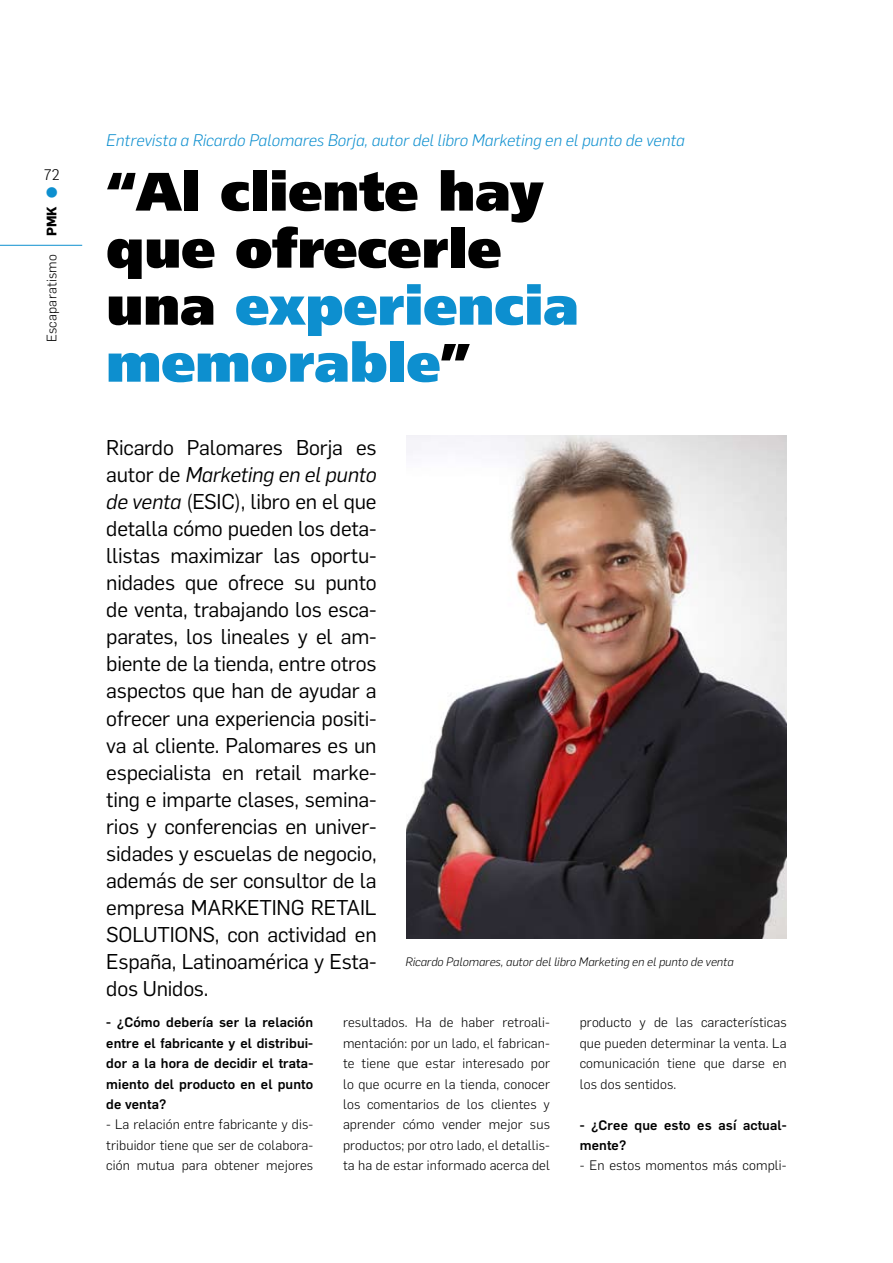
<style>
.page{position:relative;width:893px;height:1263px;background:#fff}
.page>*{position:absolute;margin:0;border:0;box-sizing:border-box;transform-origin:0 0}
.t1{font:900 54px/57px "Frutiger 95";color:#000}
.t2{font:21px/27px "Flama";letter-spacing:-.01em;color:#000;text-align:justify}
.t3{font:italic 300 16.5px "Flama";color:#0d8fcf}
.t4{font:300 15px "Flama";color:#000}
.t5{font:300 13.5px/20.4px "Flama";letter-spacing:.01em;color:#000;text-align:justify}
.t6{font:500 13.5px/20.4px "Flama";letter-spacing:.01em;color:#000;text-align:justify}
.t7{font:700 13.5px "Flama";color:#000}
.t8{font:italic 300 12px "Flama";color:#000}
.s1{color:#0d8fcf}
.s2{font-style:italic}
</style>
<div class="page">
<hr style="left:0;top:245px;width:82px;height:1px;background:#0d8fcf">
<img style="left:406px;top:435px;width:381px;height:503px">
<p class="t3" style="left:106px;top:129px;width:580px">Entrevista a Ricardo Palomares Borja, autor del libro Marketing en el punto de venta</p>
<p class="t4" style="left:44px;top:165px;width:17px">72</p>
<p class="t7" style="left:42px;top:236px;width:31px;rotate:-90deg">PMK</p>
<p class="t5" style="left:41px;top:342px;width:90px;rotate:-90deg">Escaparatismo</p>
<p class="t1" style="left:106px;top:163px;width:474px;text-indent:-61px"><sup>●</sup> “Al cliente hay que ofrecerle una <span class="s1">experiencia memorable</span>”</p>
<p class="t2" style="left:106px;top:433px;width:272px">Ricardo Palomares Borja es autor de <span class="s2">Marketing en el punto de venta</span> (ESIC), libro en el que detalla cómo pueden los deta&shy;llistas maximizar las oportu&shy;nidades que ofrece su punto de venta, trabajando los esca&shy;parates, los lineales y el am&shy;biente de la tienda, entre otros aspectos que han de ayudar a ofrecer una experiencia positi&shy;va al cliente. Palomares es un especialista en retail marke&shy;ting e imparte clases, semina&shy;rios y conferencias en univer&shy;sidades y escuelas de negocio, además de ser consultor de la empresa MARKETING RETAIL SOLUTIONS, con actividad en España, Latinoamérica y Esta&shy;dos Unidos.</p>
<p class="t8" style="left:405px;top:954px;width:330px">Ricardo Palomares, autor del libro Marketing en el punto de venta</p>
<p class="t6" style="left:106px;top:1011px;width:208px">- ¿Cómo debería ser la relación entre el fabricante y el distribui&shy;dor a la hora de decidir el trata&shy;miento del producto en el punto de venta?</p>
<p class="t5" style="left:106px;top:1114px;width:208px">- La relación entre fabricante y dis&shy;tribuidor tiene que ser de colabora&shy;ción mutua para obtener mejores</p>
<p class="t5" style="left:343px;top:1012px;width:208px">resultados. Ha de haber retroali&shy;mentación: por un lado, el fabrican&shy;te tiene que estar interesado por lo que ocurre en la tienda, conocer los comentarios de los clientes y aprender cómo vender mejor sus productos; por otro lado, el detallis&shy;ta ha de estar informado acerca del</p>
<p class="t5" style="left:580px;top:1012px;width:208px">producto y de las características que pueden determinar la venta. La comunicación tiene que darse en los dos sentidos.</p>
<p class="t6" style="left:580px;top:1113px;width:208px">- ¿Cree que esto es así actual&shy;mente?</p>
<p class="t5" style="left:580px;top:1154px;width:208px">- En estos momentos más compli-</p>
</div>
